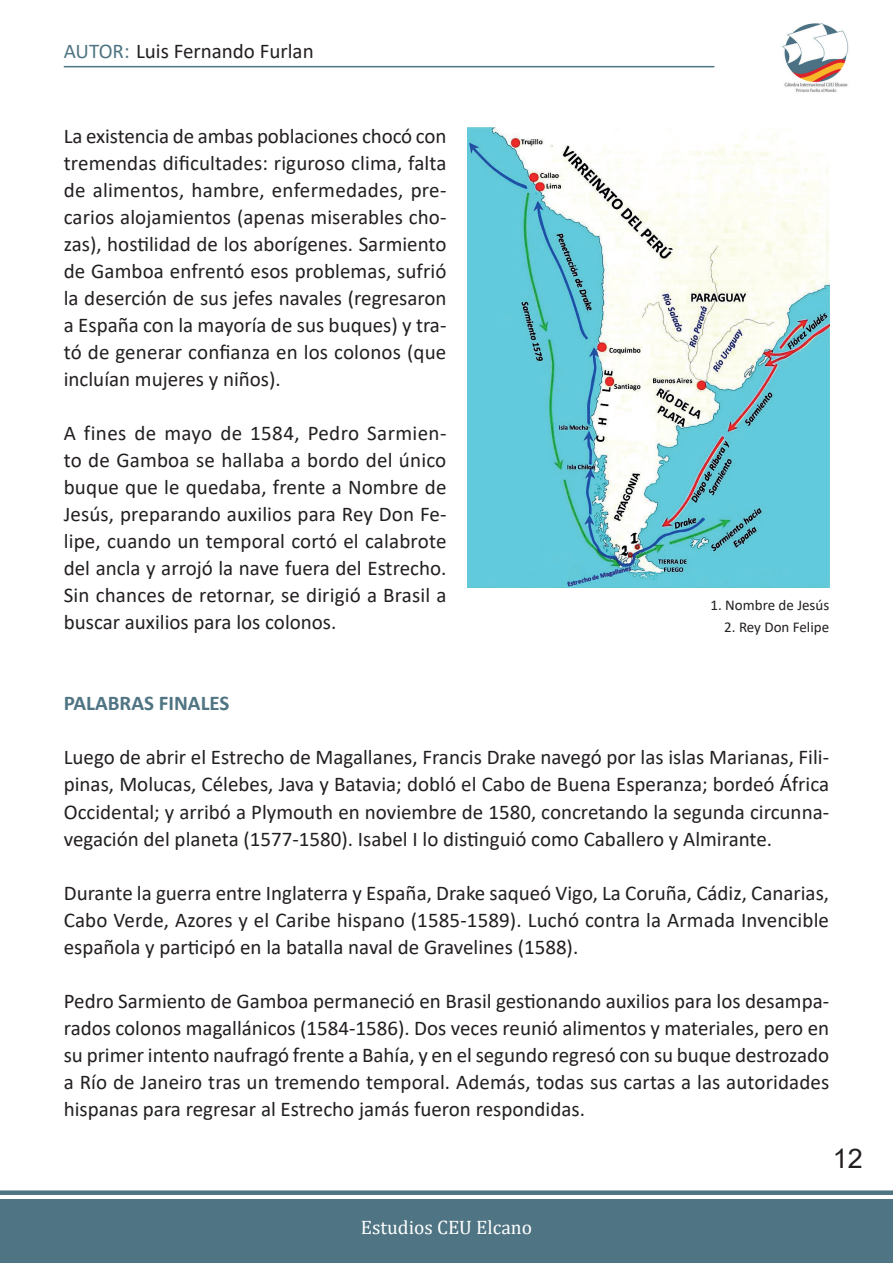
<style>
.page{position:relative;width:893px;height:1263px;background:#fff}
.page>*{position:absolute;margin:0;border:0;box-sizing:border-box;transform-origin:0 0}
.t1{font:27px "Arial";color:#231f20}
.t2{font:21px/27px "Calibri";color:#231f20;text-align:justify}
.t3{font:700 21px "Calibri";color:#4f7483}
.t4{font:19.5px "Cambria";color:#fff}
.t5{font:15px "Calibri";color:#231f20}
.s1{color:#4f7483}
</style>
<div class="page">
<div style="left:0;top:1190px;width:893px;height:5px;background:#4f7483"></div>
<div style="left:0;top:1199px;width:893px;height:64px;background:#4f7483"></div>
<img style="left:782px;top:23px;width:67px;height:69px">
<hr style="left:64px;top:66px;width:650px;height:1px;background:#4f7483">
<img style="left:468px;top:128px;width:361px;height:459px">
<p class="t2" style="left:64px;top:37px;width:251px"><span class="s1">AUTOR:</span> Luis Fernando Furlan</p>
<p class="t2" style="left:64px;top:122px;width:384px">La existencia de ambas poblaciones chocó con tremendas dificultades: riguroso clima, falta de alimentos, hambre, enfermedades, pre&shy;carios alojamientos (apenas miserables cho&shy;zas), hostilidad de los aborígenes. Sarmiento de Gamboa enfrentó esos problemas, sufrió la deserción de sus jefes navales (regresaron a España con la mayoría de sus buques) y tra&shy;tó de generar confianza en los colonos (que incluían mujeres y niños).</p>
<p class="t2" style="left:64px;top:419px;width:384px">A fines de mayo de 1584, Pedro Sarmien&shy;to de Gamboa se hallaba a bordo del único buque que le quedaba, frente a Nombre de Jesús, preparando auxilios para Rey Don Fe&shy;lipe, cuando un temporal cortó el calabrote del ancla y arrojó la nave fuera del Estrecho.<br>Sin chances de retornar, se dirigió a Brasil a buscar auxilios para los colonos.</p>
<p class="t5" style="left:710px;top:595px;width:120px">1. Nombre de Jesús</p>
<p class="t5" style="left:724px;top:616px;width:106px">2. Rey Don Felipe</p>
<p class="t3" style="left:64px;top:689px;width:167px">PALABRAS FINALES</p>
<p class="t2" style="left:64px;top:743px;width:767px">Luego de abrir el Estrecho de Magallanes, Francis Drake navegó por las islas Marianas, Fili&shy;pinas, Molucas, Célebes, Java y Batavia; dobló el Cabo de Buena Esperanza; bordeó África Occidental; y arribó a Plymouth en noviembre de 1580, concretando la segunda circunna&shy;vegación del planeta (1577-1580). Isabel I lo distinguió como Caballero y Almirante.</p>
<p class="t2" style="left:64px;top:878px;width:767px">Durante la guerra entre Inglaterra y España, Drake saqueó Vigo, La Coruña, Cádiz, Canarias, Cabo Verde, Azores y el Caribe hispano (1585-1589). Luchó contra la Armada Invencible española y participó en la batalla naval de Gravelines (1588).</p>
<p class="t2" style="left:64px;top:986px;width:767px">Pedro Sarmiento de Gamboa permaneció en Brasil gestionando auxilios para los desampa&shy;rados colonos magallánicos (1584-1586). Dos veces reunió alimentos y materiales, pero en su primer intento naufragó frente a Bahía, y en el segundo regresó con su buque destrozado a Río de Janeiro tras un tremendo temporal. Además, todas sus cartas a las autoridades hispanas para regresar al Estrecho jamás fueron respondidas.</p>
<p class="t4" style="left:361px;top:1215px;width:173px">Estudios CEU Elcano</p>
<p class="t1" style="left:833px;top:1140px;width:32px">12</p>
</div>
